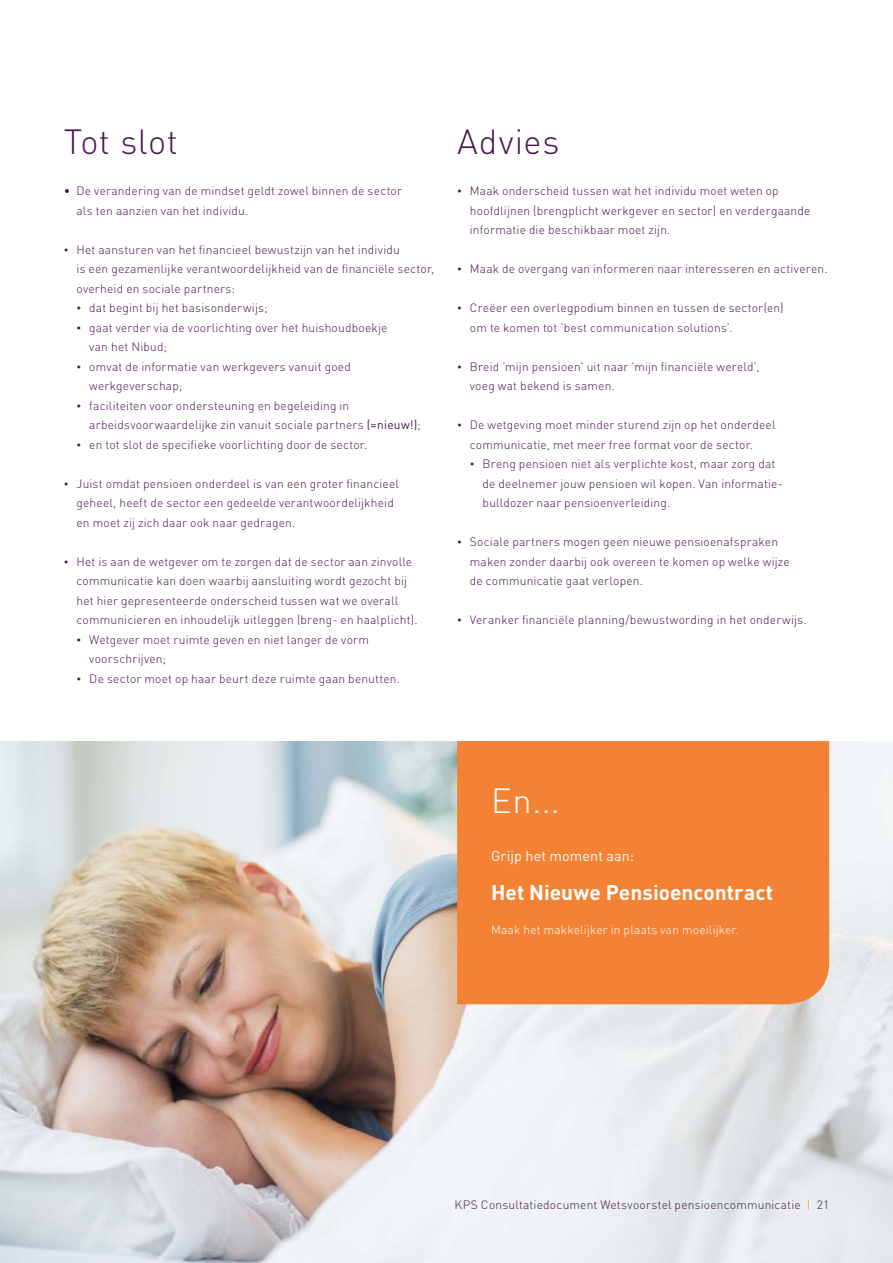
<style>
.page{position:relative;width:893px;height:1263px;background:#fff}
.page>*{position:absolute;margin:0;border:0;box-sizing:border-box;transform-origin:0 0}
.t1{font:300 34.5px "DIN Pro";letter-spacing:.015em;color:#45164c}
.t2{font:300 34.5px "DIN Pro";color:#fff}
.t3{font:700 21px "DIN Pro";color:#fff}
.t4{font:14.25px "DIN Pro";letter-spacing:.01em;color:#fff}
.t5{font:300 12px/19.5px "DIN Pro";letter-spacing:.015em;color:#45164c}
.t6{font:300 12px "DIN Pro";letter-spacing:.015em;color:#fff}
.s1{font-size:9px}
.s2{font-weight:400}
.s3{color:#f48234}
</style>
<div class="page">
<img style="left:0;top:741px;width:893px;height:522px">
<div style="left:457px;top:741px;width:372px;height:263px;background:#f48234"></div>
<p class="t1" style="left:64px;top:118px;width:116px">Tot slot</p>
<p class="t1" style="left:457px;top:118px;width:104px">Advies</p>
<p class="t5" style="left:77px;top:180px;width:327px;text-indent:-13px">• De verandering van de mindset geldt zowel binnen de sector als ten aanzien van het individu.</p>
<p class="t5" style="left:77px;top:239px;width:359px;text-indent:-13px"><span class="s1">•</span> Het aansturen van het financieel bewustzijn van het individu<br>is een gezamenlijke verantwoordelijkheid van de financiële sector, overheid en sociale partners:</p>
<p class="t5" style="left:77px;top:297px;width:193px"><span class="s1">•</span> dat begint bij het basisonderwijs;</p>
<p class="t5" style="left:89px;top:317px;width:300px;text-indent:-13px"><span class="s1">•</span> gaat verder via de voorlichting over het huishoudboekje van het Nibud;</p>
<p class="t5" style="left:89px;top:356px;width:263px;text-indent:-13px"><span class="s1">•</span> omvat de informatie van werkgevers vanuit goed werkgeverschap;</p>
<p class="t5" style="left:89px;top:395px;width:333px;text-indent:-13px"><span class="s1">•</span> faciliteiten voor ondersteuning en begeleiding in arbeidsvoorwaardelijke zin vanuit sociale partners <span class="s2">(=nieuw!)</span>;</p>
<p class="t5" style="left:77px;top:434px;width:292px"><span class="s1">•</span> en tot slot de specifieke voorlichting door de sector.</p>
<p class="t5" style="left:77px;top:473px;width:324px;text-indent:-13px"><span class="s1">•</span> Juist omdat pensioen onderdeel is van een groter financieel geheel, heeft de sector een gedeelde verantwoordelijkheid en moet zij zich daar ook naar gedragen.</p>
<p class="t5" style="left:77px;top:551px;width:342px;text-indent:-13px"><span class="s1">•</span> Het is aan de wetgever om te zorgen dat de sector aan zinvolle communicatie kan doen waarbij aansluiting wordt gezocht bij het hier gepresenteerde onderscheid tussen wat we overall communicieren en inhoudelijk uitleggen (breng- en haalplicht).</p>
<p class="t5" style="left:89px;top:629px;width:281px;text-indent:-13px"><span class="s1">•</span> Wetgever moet ruimte geven en niet langer de vorm voorschrijven;</p>
<p class="t5" style="left:77px;top:668px;width:325px"><span class="s1">•</span> De sector moet op haar beurt deze ruimte gaan benutten.</p>
<p class="t5" style="left:470px;top:180px;width:342px;text-indent:-13px"><span class="s1">•</span> Maak onderscheid tussen wat het individu moet weten op hoofdlijnen (brengplicht werkgever en sector) en verdergaande informatie die beschikbaar moet zijn.</p>
<p class="t5" style="left:457px;top:258px;width:372px"><span class="s1">•</span> Maak de overgang van informeren naar interesseren en activeren.</p>
<p class="t5" style="left:470px;top:297px;width:315px;text-indent:-13px"><span class="s1">•</span> Creëer een overlegpodium binnen en tussen de sector(en) om te komen tot ’best communication solutions’.</p>
<p class="t5" style="left:470px;top:356px;width:291px;text-indent:-13px"><span class="s1">•</span> Breid ’mijn pensioen’ uit naar ’mijn financiële wereld’, voeg wat bekend is samen.</p>
<p class="t5" style="left:470px;top:414px;width:307px;text-indent:-13px"><span class="s1">•</span> De wetgeving moet minder sturend zijn op het onderdeel communicatie, met meer free format voor de sector.</p>
<p class="t5" style="left:483px;top:453px;width:302px;text-indent:-13px"><span class="s1">•</span> Breng pensioen niet als verplichte kost, maar zorg dat de deelnemer jouw pensioen wil kopen. Van informatie&shy;bulldozer naar pensioenverleiding.</p>
<p class="t5" style="left:470px;top:531px;width:321px;text-indent:-13px"><span class="s1">•</span> Sociale partners mogen geen nieuwe pensioenafspraken maken zonder daarbij ook overeen te komen op welke wijze de communicatie gaat verlopen.</p>
<p class="t5" style="left:457px;top:609px;width:351px"><span class="s1">•</span> Veranker financiële planning/bewustwording in het onderwijs.</p>
<p class="t2" style="left:491px;top:777px;width:70px">En...</p>
<p class="t4" style="left:491px;top:846px;width:144px">Grijp het moment aan:</p>
<p class="t3" style="left:491px;top:878px;width:284px">Het Nieuwe Pensioencontract</p>
<p class="t6" style="left:491px;top:921px;width:249px">Maak het makkelijker in plaats van moeilijker.</p>
<p class="t5" style="left:454px;top:1194px;width:376px">KPS Consultatiedocument Wetsvoorstel pensioencommunicatie <span class="s3">|</span> 21</p>
</div>
